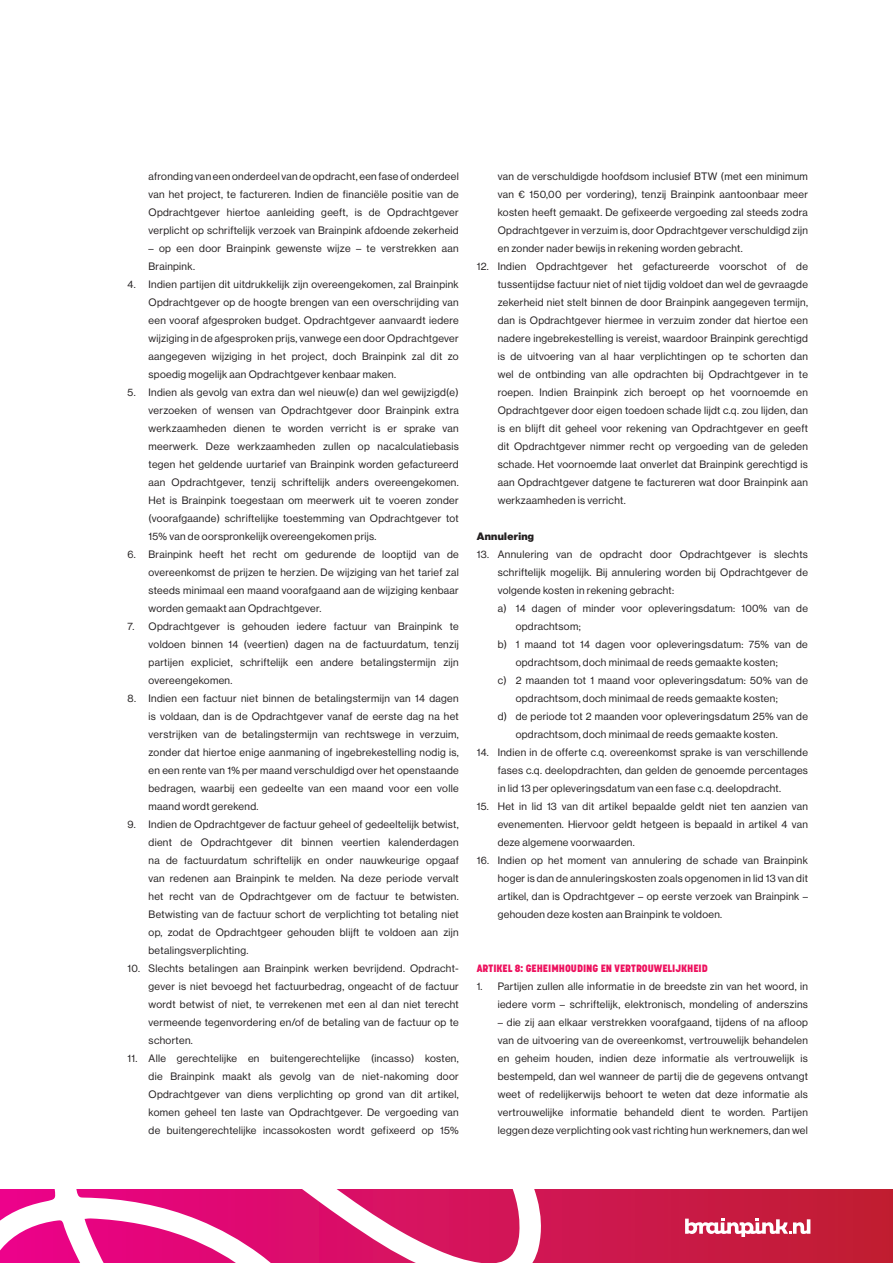
<style>
.page{position:relative;width:893px;height:1263px;background:#fff}
.page>*{position:absolute;margin:0;border:0;box-sizing:border-box;transform-origin:0 0}
.PT{font:10.5px/18px "N Haas Grotesk DS Pro 55 Rg";letter-spacing:.03em;color:#231f20;text-align:justify}
.TK_Klein_10pt{font:800 10.5px "Korolev";color:#ed115e}
.PT-2{font:10.5px "N Haas Grotesk DS Pro 95 Blk";letter-spacing:.03em;color:#231f20}
</style>
<div class="page">
<svg style="left:0;top:1189px;width:893px;height:74px"></svg>
<svg style="left:675px;top:1216px;width:161px;height:23px"></svg>
<p class="PT" style="left:149px;top:167px;width:312px">afronding van een onderdeel van de opdracht, een fase of onderdeel van het project, te factureren. Indien de financiële positie van de Opdrachtgever hiertoe aanleiding geeft, is de Opdrachtgever verplicht op schriftelijk verzoek van Brainpink afdoende zekerheid</p>
<p class="PT" style="left:149px;top:239px;width:312px">– op een door Brainpink gewenste wijze – te verstrekken aan<br>Brainpink.</p>
<p class="PT" style="left:149px;top:275px;width:312px;text-indent:-21px">4. Indien partijen dit uitdrukkelijk zijn overeengekomen, zal Brainpink Opdrachtgever op de hoogte brengen van een overschrijding van een vooraf afgesproken budget. Opdrachtgever aanvaardt iedere wijziging in de afgesproken prijs, vanwege een door Opdrachtgever aangegeven wijziging in het project, doch Brainpink zal dit zo spoedig mogelijk aan Opdrachtgever kenbaar maken.</p>
<p class="PT" style="left:149px;top:383px;width:312px;text-indent:-21px">5. Indien als gevolg van extra dan wel nieuw(e) dan wel gewijzigd(e) verzoeken of wensen van Opdrachtgever door Brainpink extra werkzaamheden dienen te worden verricht is er sprake van meerwerk. Deze werkzaamheden zullen op nacalculatiebasis tegen het geldende uurtarief van Brainpink worden gefactureerd aan Opdrachtgever, tenzij schriftelijk anders overeengekomen.<br>Het is Brainpink toegestaan om meerwerk uit te voeren zonder (voorafgaande) schriftelijke toestemming van Opdrachtgever tot 15% van de oorspronkelijk overeengekomen prijs.</p>
<p class="PT" style="left:149px;top:545px;width:312px;text-indent:-21px">6. Brainpink heeft het recht om gedurende de looptijd van de overeenkomst de prijzen te herzien. De wijziging van het tarief zal steeds minimaal een maand voorafgaand aan de wijziging kenbaar worden gemaakt aan Opdrachtgever.</p>
<p class="PT" style="left:149px;top:617px;width:312px;text-indent:-21px">7. Opdrachtgever is gehouden iedere factuur van Brainpink te voldoen binnen 14 (veertien) dagen na de factuurdatum, tenzij partijen expliciet, schriftelijk een andere betalingstermijn zijn overeengekomen.</p>
<p class="PT" style="left:149px;top:689px;width:312px;text-indent:-21px">8. Indien een factuur niet binnen de betalingstermijn van 14 dagen is voldaan, dan is de Opdrachtgever vanaf de eerste dag na het verstrijken van de betalingstermijn van rechtswege in verzuim, zonder dat hiertoe enige aanmaning of ingebrekestelling nodig is, en een rente van 1% per maand verschuldigd over het openstaande bedragen, waarbij een gedeelte van een maand voor een volle maand wordt gerekend.</p>
<p class="PT" style="left:149px;top:815px;width:312px;text-indent:-21px">9. Indien de Opdrachtgever de factuur geheel of gedeeltelijk betwist, dient de Opdrachtgever dit binnen veertien kalenderdagen na de factuurdatum schriftelijk en onder nauwkeurige opgaaf van redenen aan Brainpink te melden. Na deze periode vervalt het recht van de Opdrachtgever om de factuur te betwisten.<br>Betwisting van de factuur schort de verplichting tot betaling niet op, zodat de Opdrachtgeer gehouden blijft te voldoen aan zijn betalingsverplichting.</p>
<p class="PT" style="left:149px;top:959px;width:312px;text-indent:-21px">10. Slechts betalingen aan Brainpink werken bevrijdend. Opdracht&shy;gever is niet bevoegd het factuurbedrag, ongeacht of de factuur wordt betwist of niet, te verrekenen met een al dan niet terecht vermeende tegenvordering en/of de betaling van de factuur op te schorten.</p>
<p class="PT" style="left:149px;top:1049px;width:312px;text-indent:-21px">11. Alle gerechtelijke en buitengerechtelijke (incasso) kosten, die Brainpink maakt als gevolg van de niet-nakoming door Opdrachtgever van diens verplichting op grond van dit artikel, komen geheel ten laste van Opdrachtgever. De vergoeding van de buitengerechtelijke incassokosten wordt gefixeerd op 15%</p>
<p class="PT" style="left:498px;top:167px;width:312px">van de verschuldigde hoofdsom inclusief BTW (met een minimum van € 150,00 per vordering), tenzij Brainpink aantoonbaar meer kosten heeft gemaakt. De gefixeerde vergoeding zal steeds zodra Opdrachtgever in verzuim is, door Opdrachtgever verschuldigd zijn en zonder nader bewijs in rekening worden gebracht.</p>
<p class="PT" style="left:498px;top:257px;width:312px;text-indent:-21px">12. Indien Opdrachtgever het gefactureerde voorschot of de tussentijdse factuur niet of niet tijdig voldoet dan wel de gevraagde zekerheid niet stelt binnen de door Brainpink aangegeven termijn, dan is Opdrachtgever hiermee in verzuim zonder dat hiertoe een nadere ingebrekestelling is vereist, waardoor Brainpink gerechtigd is de uitvoering van al haar verplichtingen op te schorten dan wel de ontbinding van alle opdrachten bij Opdrachtgever in te roepen. Indien Brainpink zich beroept op het voornoemde en Opdrachtgever door eigen toedoen schade lijdt c.q. zou lijden, dan is en blijft dit geheel voor rekening van Opdrachtgever en geeft dit Opdrachtgever nimmer recht op vergoeding van de geleden schade. Het voornoemde laat onverlet dat Brainpink gerechtigd is aan Opdrachtgever datgene te factureren wat door Brainpink aan werkzaamheden is verricht.</p>
<p class="PT-2" style="left:477px;top:530px;width:59px">Annulering</p>
<p class="PT" style="left:498px;top:545px;width:312px;text-indent:-21px">13. Annulering van de opdracht door Opdrachtgever is slechts schriftelijk mogelijk. Bij annulering worden bij Opdrachtgever de volgende kosten in rekening gebracht:</p>
<p class="PT" style="left:516px;top:599px;width:294px;text-indent:-18px">a) 14 dagen of minder voor opleveringsdatum: 100% van de opdrachtsom;</p>
<p class="PT" style="left:516px;top:635px;width:294px;text-indent:-18px">b) 1 maand tot 14 dagen voor opleveringsdatum: 75% van de opdrachtsom, doch minimaal de reeds gemaakte kosten;</p>
<p class="PT" style="left:516px;top:671px;width:294px;text-indent:-18px">c) 2 maanden tot 1 maand voor opleveringsdatum: 50% van de opdrachtsom, doch minimaal de reeds gemaakte kosten;</p>
<p class="PT" style="left:516px;top:707px;width:294px;text-indent:-18px">d) de periode tot 2 maanden voor opleveringsdatum 25% van de opdrachtsom, doch minimaal de reeds gemaakte kosten.</p>
<p class="PT" style="left:498px;top:743px;width:312px;text-indent:-21px">14. Indien in de offerte c.q. overeenkomst sprake is van verschillende fases c.q. deelopdrachten, dan gelden de genoemde percentages in lid 13 per opleveringsdatum van een fase c.q. deelopdracht.</p>
<p class="PT" style="left:498px;top:797px;width:312px;text-indent:-21px">15. Het in lid 13 van dit artikel bepaalde geldt niet ten aanzien van evenementen. Hiervoor geldt hetgeen is bepaald in artikel 4 van deze algemene voorwaarden.</p>
<p class="PT" style="left:498px;top:851px;width:312px;text-indent:-21px">16. Indien op het moment van annulering de schade van Brainpink hoger is dan de annuleringskosten zoals opgenomen in lid 13 van dit artikel, dan is Opdrachtgever – op eerste verzoek van Brainpink – gehouden deze kosten aan Brainpink te voldoen.</p>
<p class="TK_Klein_10pt" style="left:477px;top:962px;width:233px">ARTIKEL 8: GEHEIMHOUDING EN VERTROUWELIJKHEID</p>
<p class="PT" style="left:477px;top:977px;width:333px;text-align:right">1. Partijen zullen alle informatie in de breedste zin van het woord, in iedere vorm – schriftelijk, elektronisch, mondeling of anderszins</p>
<p class="PT" style="left:498px;top:1013px;width:312px">– die zij aan elkaar verstrekken voorafgaand, tijdens of na afloop van de uitvoering van de overeenkomst, vertrouwelijk behandelen en geheim houden, indien deze informatie als vertrouwelijk is bestempeld, dan wel wanneer de partij die de gegevens ontvangt weet of redelijkerwijs behoort te weten dat deze informatie als vertrouwelijke informatie behandeld dient te worden. Partijen leggen deze verplichting ook vast richting hun werknemers, dan wel</p>
</div>
